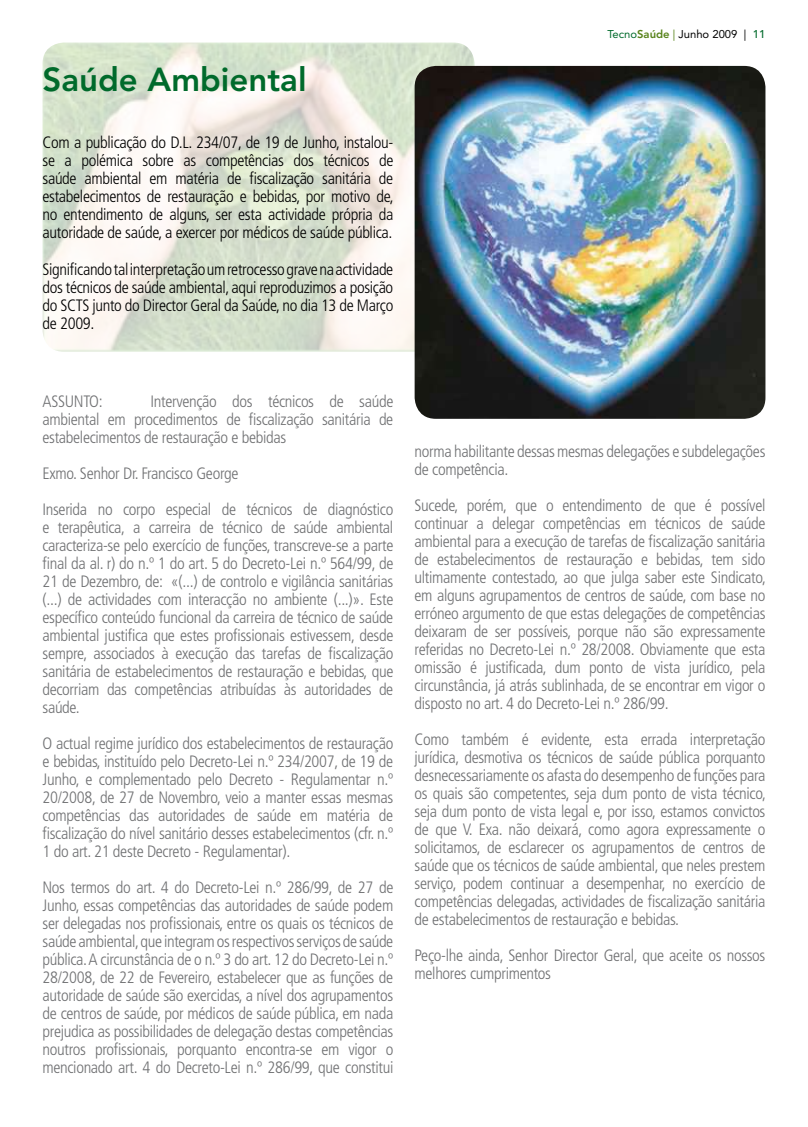
<style>
.page{position:relative;width:808px;height:1127px;background:#fff}
.page>*{position:absolute;margin:0;border:0;box-sizing:border-box;transform-origin:0 0}
.t1{font:800 33px "Avenir";color:#006a2b}
.t2{font:300 condensed 16.5px/18px "Frutiger";letter-spacing:-.02em;color:#707173;text-align:justify}
.t3{font:300 condensed 16.5px/18px "Frutiger";letter-spacing:-.02em;color:#000;text-align:justify}
.t4{font:11.25px "Avenir";color:#000}
.s1{color:#006a2b}
.s2{font-weight:800;color:#58831b}
.s3{color:#58831b}
.s4{font-weight:500;color:#006a2b}
</style>
<div class="page">
<img style="left:43px;top:43px;width:432px;height:309px">
<img style="left:415px;top:66px;width:350px;height:353px">
<h1 class="t1" style="left:43px;top:60px;width:266px">Saúde Ambiental</h1>
<p class="t3" style="left:43px;top:134px;width:353px">Com a publicação do D.L. 234/07, de 19 de Junho, instalou&shy;se a polémica sobre as competências dos técnicos de saúde ambiental em matéria de fiscalização sanitária de estabelecimentos de restauração e bebidas, por motivo de, no entendimento de alguns, ser esta actividade própria da autoridade de saúde, a exercer por médicos de saúde pública.</p>
<p class="t3" style="left:43px;top:260px;width:352px">Significando tal interpretação um retrocesso grave na actividade dos técnicos de saúde ambiental, aqui reproduzimos a posição do SCTS junto do Director Geral da Saúde, no dia 13 de Março de 2009.</p>
<p class="t4" style="left:607px;top:27px;width:160px"><span class="s1">Tecno</span><span class="s2">Saúde</span> <span class="s3">|</span> Junho 2009 | <span class="s4">11</span></p>
<p class="t2" style="left:43px;top:392px;width:352px;text-indent:108px">Intervenção dos técnicos de saúde ambiental em procedimentos de fiscalização sanitária de estabelecimentos de restauração e bebidas</p>
<p class="t2" style="left:43px;top:455px;width:352px;line-height:36px">Exmo. Senhor Dr. Francisco George<br>Inserida no corpo especial de técnicos de diagnóstico</p>
<p class="t2" style="left:43px;top:518px;width:352px">e terapêutica, a carreira de técnico de saúde ambiental caracteriza-se pelo exercício de funções, transcreve-se a parte final da al. r) do n.º 1 do art. 5 do Decreto-Lei n.º 564/99, de 21 de Dezembro, de: «(...) de controlo e vigilância sanitárias (...) de actividades com interacção no ambiente (...)». Este específico conteúdo funcional da carreira de técnico de saúde ambiental justifica que estes profissionais estivessem, desde sempre, associados à execução das tarefas de fiscalização sanitária de estabelecimentos de restauração e bebidas, que decorriam das competências atribuídas às autoridades de saúde.</p>
<p class="t2" style="left:43px;top:734px;width:352px">O actual regime jurídico dos estabelecimentos de restauração e bebidas, instituído pelo Decreto-Lei n.º 234/2007, de 19 de Junho, e complementado pelo Decreto - Regulamentar n.º 20/2008, de 27 de Novembro, veio a manter essas mesmas competências das autoridades de saúde em matéria de fiscalização do nível sanitário desses estabelecimentos (cfr. n.º 1 do art. 21 deste Decreto - Regulamentar).</p>
<p class="t2" style="left:43px;top:878px;width:352px">Nos termos do art. 4 do Decreto-Lei n.º 286/99, de 27 de Junho, essas competências das autoridades de saúde podem ser delegadas nos profissionais, entre os quais os técnicos de saúde ambiental, que integram os respectivos serviços de saúde pública. A circunstância de o n.º 3 do art. 12 do Decreto-Lei n.º 28/2008, de 22 de Fevereiro, estabelecer que as funções de autoridade de saúde são exercidas, a nível dos agrupamentos de centros de saúde, por médicos de saúde pública, em nada prejudica as possibilidades de delegação destas competências noutros profissionais, porquanto encontra-se em vigor o mencionado art. 4 do Decreto-Lei n.º 286/99, que constitui</p>
<p class="t2" style="left:43px;top:392px;width:62px">ASSUNTO:</p>
<p class="t2" style="left:415px;top:442px;width:352px">norma habilitante dessas mesmas delegações e subdelegações de competência.</p>
<p class="t2" style="left:415px;top:496px;width:353px">Sucede, porém, que o entendimento de que é possível continuar a delegar competências em técnicos de saúde ambiental para a execução de tarefas de fiscalização sanitária de estabelecimentos de restauração e bebidas, tem sido ultimamente contestado, ao que julga saber este Sindicato, em alguns agrupamentos de centros de saúde, com base no erróneo argumento de que estas delegações de competências deixaram de ser possíveis, porque não são expressamente referidas no Decreto-Lei n.º 28/2008. Obviamente que esta omissão é justificada, dum ponto de vista jurídico, pela circunstância, já atrás sublinhada, de se encontrar em vigor o disposto no art. 4 do Decreto-Lei n.º 286/99.</p>
<p class="t2" style="left:415px;top:730px;width:353px">Como também é evidente, esta errada interpretação jurídica, desmotiva os técnicos de saúde pública porquanto desnecessariamente os afasta do desempenho de funções para os quais são competentes, seja dum ponto de vista técnico, seja dum ponto de vista legal e, por isso, estamos convictos de que V. Exa. não deixará, como agora expressamente o solicitamos, de esclarecer os agrupamentos de centros de saúde que os técnicos de saúde ambiental, que neles prestem serviço, podem continuar a desempenhar, no exercício de competências delegadas, actividades de fiscalização sanitária de estabelecimentos de restauração e bebidas.</p>
<p class="t2" style="left:415px;top:946px;width:352px">Peço-lhe ainda, Senhor Director Geral, que aceite os nossos melhores cumprimentos</p>
</div>
